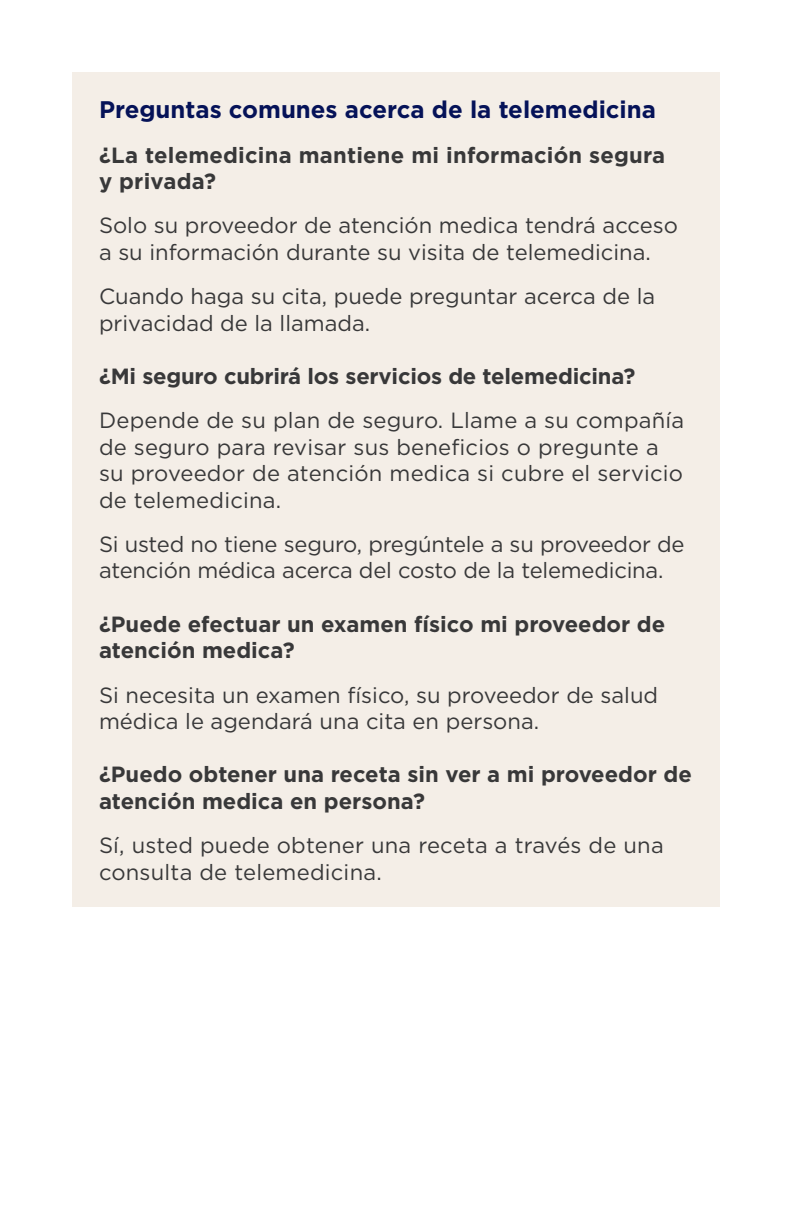
<style>
.page{position:relative;width:792px;height:1224px;background:#fff}
.page>*{position:absolute;margin:0;border:0;box-sizing:border-box;transform-origin:0 0}
.Section{font:700 24px "Gotham";color:#051258}
.Body{font:22px/26.4px "Gotham";color:#383839}
.Body-2{font:700 22px/26.4px "Gotham";color:#383839}
</style>
<div class="page">
<div style="left:72px;top:72px;width:648px;height:835px;background:#f4eee7"></div>
<p class="Section" style="left:99px;top:94px;width:559px">Preguntas comunes acerca de la telemedicina</p>
<p class="Body-2" style="left:99px;top:141px;width:568px">¿La telemedicina mantiene mi información segura y privada?</p>
<p class="Body" style="left:99px;top:212px;width:580px">Solo su proveedor de atención medica tendrá acceso a su información durante su visita de telemedicina.</p>
<p class="Body" style="left:99px;top:283px;width:558px">Cuando haga su cita, puede preguntar acerca de la privacidad de la llamada.</p>
<p class="Body-2" style="left:99px;top:363px;width:538px">¿Mi seguro cubrirá los servicios de telemedicina?</p>
<p class="Body" style="left:99px;top:407px;width:587px">Depende de su plan de seguro. Llame a su compañía de seguro para revisar sus beneficios o pregunte a su proveedor de atención medica si cubre el servicio de telemedicina.</p>
<p class="Body" style="left:99px;top:531px;width:587px">Si usted no tiene seguro, pregúntele a su proveedor de atención médica acerca del costo de la telemedicina.</p>
<p class="Body-2" style="left:99px;top:611px;width:568px">¿Puede efectuar un examen físico mi proveedor de atención medica?</p>
<p class="Body" style="left:99px;top:681px;width:561px">Si necesita un examen físico, su proveedor de salud médica le agendará una cita en persona.</p>
<p class="Body-2" style="left:99px;top:761px;width:594px">¿Puedo obtener una receta sin ver a mi proveedor de atención medica en persona?</p>
<p class="Body" style="left:99px;top:832px;width:566px">Sí, usted puede obtener una receta a través de una consulta de telemedicina.</p>
</div>
